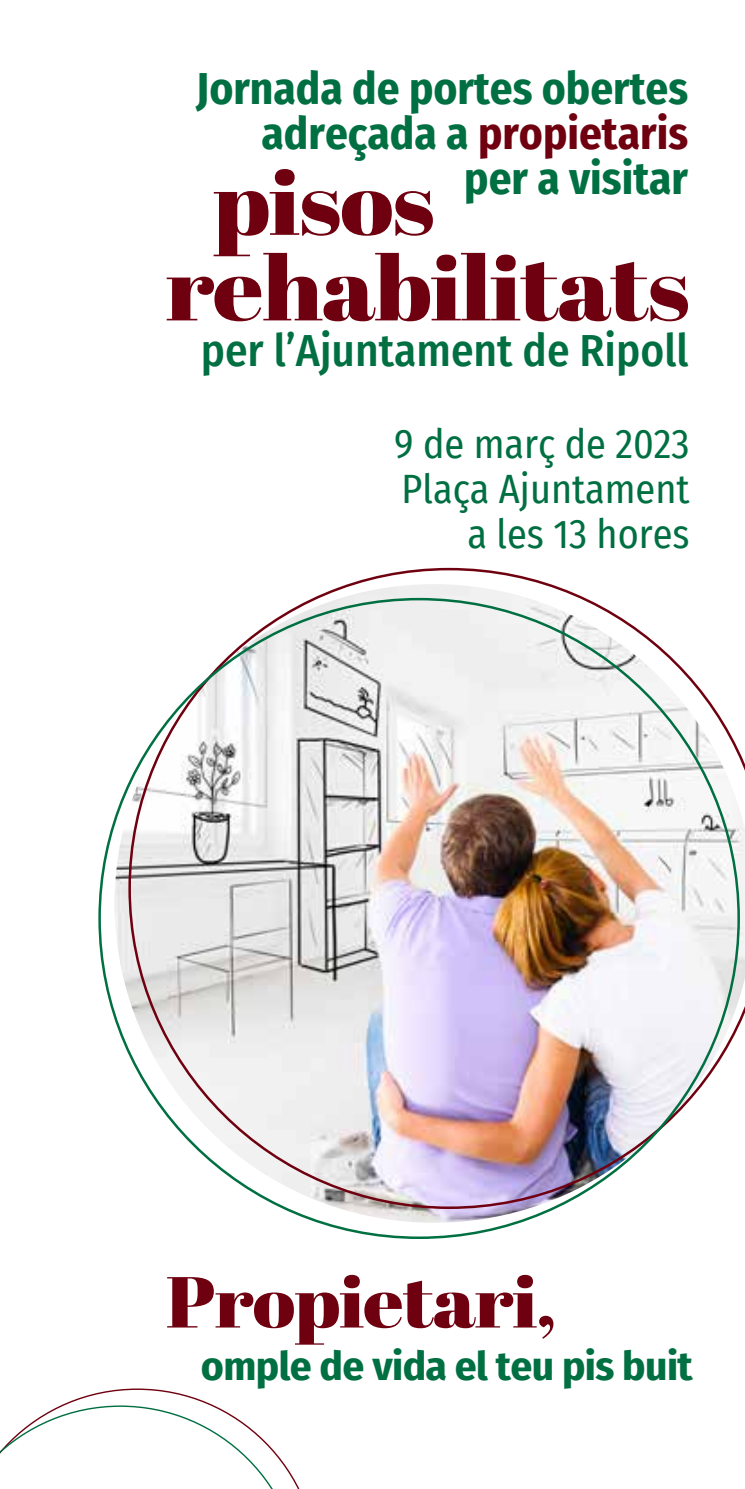
<style>
.page{position:relative;width:745px;height:1489px;background:#fff}
.page>*{position:absolute;margin:0;border:0;box-sizing:border-box;transform-origin:0 0}
.t1{font:700 45px/45px "Fira Sans Condensed";color:#006f42;text-align:right}
.t2{font:500 45px "Fira Sans Condensed";color:#006f42}
.t3{font:40px/45px "Fira Sans Condensed";color:#006f42;text-align:right}
.t4{font:700 40px "Fira Sans Condensed";letter-spacing:-.015em;color:#006f42;scale:1.08 1}
.s1{color:#6f000f}
</style>
<div class="page">
<svg style="left:166px;top:169px;width:521px;height:152px"></svg>
<img style="left:115px;top:784px;width:442px;height:438px">
<svg style="left:167px;top:1274px;width:386px;height:70px"></svg>
<img style="left:128px;top:568px;width:616px;height:640px">
<svg style="left:0;top:1388px;width:299px;height:100px"></svg>
<p class="t1" style="left:196px;top:63px;width:493px">Jornada de portes obertes adreçada a <span class="s1">propietaris </span>per a visitar</p>
<p class="t2" style="left:201px;top:314px;width:489px">per l’Ajuntament de Ripoll</p>
<p class="t3" style="left:394px;top:420px;width:297px">9 de març de 2023<br>Plaça Ajuntament a les 13 hores</p>
<p class="t4" style="left:201px;top:1332px;width:456px">omple de vida el teu pis buit</p>
</div>
